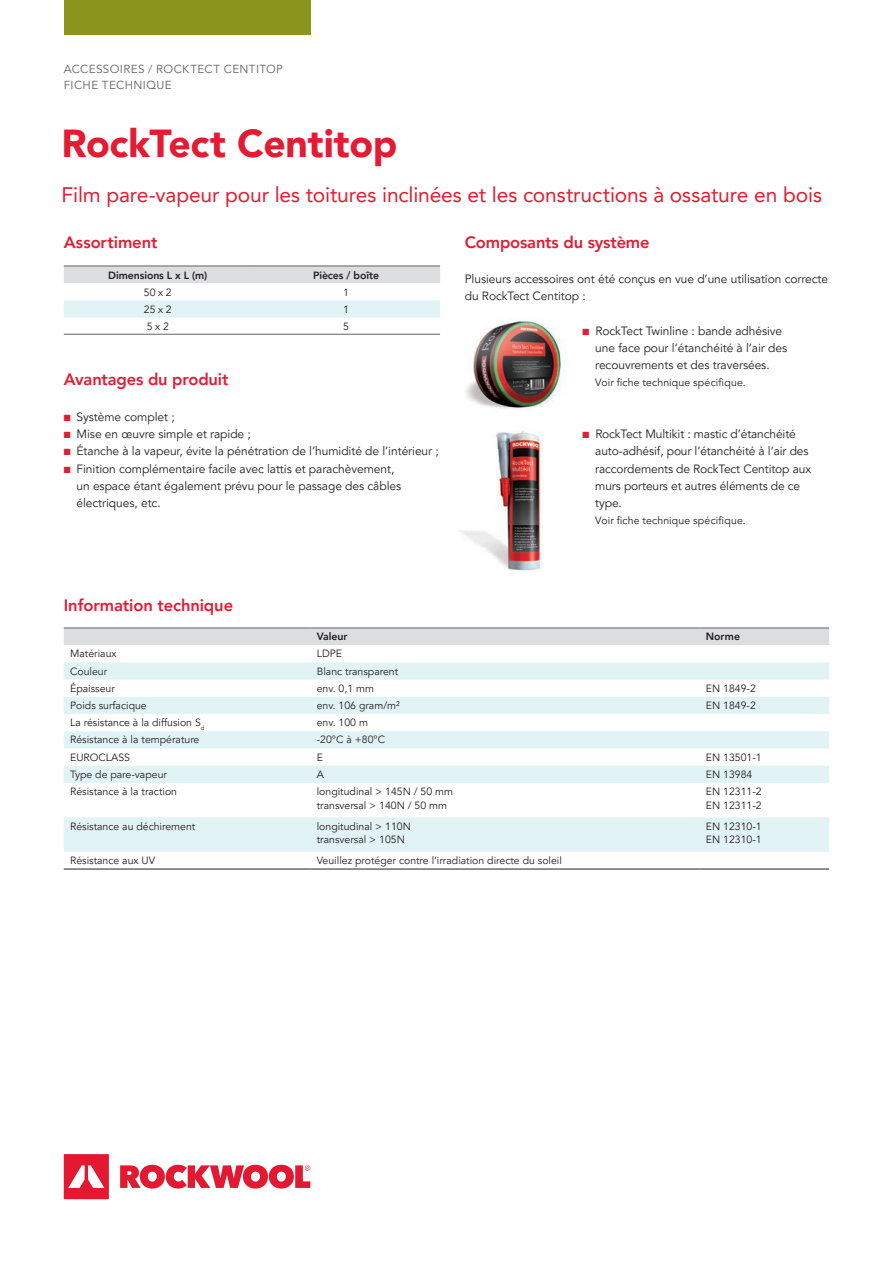
<style>
.page{position:relative;width:893px;height:1263px;background:#fff}
.page>*{position:absolute;margin:0;border:0;box-sizing:border-box;transform-origin:0 0}
.t1{font:900 39px "Avenir LT Pro";letter-spacing:-.01em;color:#e31c33}
.t2{font:21px "Avenir LT Pro";letter-spacing:-.005em;color:#e31c33}
.t3{font:800 16.5px "Avenir LT Pro";letter-spacing:-.01em;color:#e31c33}
.t4{font:12px/17.2px "Avenir LT Pro";letter-spacing:-.005em;color:#231f20}
.t5{font:11.7px/16.5px "Avenir LT Pro";letter-spacing:.03em;color:#636366}
.t6{font:10.5px/13.5px "Avenir LT Pro";color:#231f20}
.t7{font:800 10.5px "Avenir LT Pro";letter-spacing:-.01em;color:#231f20}
.s1{color:#e31c33}
</style>
<div class="page">
<div style="left:64px;top:629px;width:765px;height:16px;background:#dcdddf"></div>
<svg style="left:64px;top:868px;width:765px;height:1px"></svg>
<svg style="left:64px;top:662px;width:765px;height:190px;fill:#e2f3f6"></svg>
<hr style="left:64px;top:628px;width:246px;height:1px;background:#636366">
<hr style="left:310px;top:628px;width:389px;height:1px;background:#636366">
<hr style="left:699px;top:628px;width:130px;height:1px;background:#636366">
<hr style="left:64px;top:869px;width:246px;height:1px;background:#231f20">
<hr style="left:310px;top:869px;width:389px;height:1px;background:#231f20">
<hr style="left:699px;top:869px;width:130px;height:1px;background:#231f20">
<svg style="left:64px;top:267px;width:376px;height:67px"></svg>
<hr style="left:64px;top:266px;width:188px;height:1px;background:#636366">
<hr style="left:252px;top:266px;width:188px;height:1px;background:#636366">
<hr style="left:64px;top:334px;width:188px;height:1px;background:#636366">
<hr style="left:252px;top:334px;width:188px;height:1px;background:#636366">
<div style="left:64px;top:0;width:246px;height:34px;background:#8a951e"></div>
<svg style="left:64px;top:1154px;width:246px;height:45px"></svg>
<img style="left:460px;top:430px;width:83px;height:141px">
<img style="left:466px;top:321px;width:95px;height:88px">
<p class="t5" style="left:64px;top:61px;width:221px">ACCESSOIRES / ROCKTECT CENTITOP<br>FICHE TECHNIQUE</p>
<h1 class="t1" style="left:62px;top:120px;width:337px">RockTect Centitop</h1>
<h2 class="t2" style="left:62px;top:182px;width:762px">Film pare-vapeur pour les toitures inclinées et les constructions à ossature en bois</h2>
<h3 class="t3" style="left:64px;top:233px;width:95px">Assortiment</h3>
<p class="t7" style="left:108px;top:269px;width:101px">Dimensions L x L (m)</p>
<p class="t7" style="left:313px;top:269px;width:67px">Pièces / boîte</p>
<p class="t6" style="left:144px;top:286px;width:29px">50 x 2</p>
<p class="t6" style="left:343px;top:286px;width:7px">1</p>
<p class="t6" style="left:144px;top:303px;width:29px">25 x 2</p>
<p class="t6" style="left:343px;top:303px;width:7px">1</p>
<p class="t6" style="left:147px;top:320px;width:23px">5 x 2</p>
<p class="t6" style="left:343px;top:320px;width:7px">5</p>
<h3 class="t3" style="left:64px;top:370px;width:166px">Avantages du produit</h3>
<p class="t4" style="left:64px;top:408px;width:112px"><span class="s1">■</span> Système complet ;</p>
<p class="t4" style="left:64px;top:426px;width:189px"><span class="s1">■</span> Mise en œuvre simple et rapide ;</p>
<p class="t4" style="left:64px;top:443px;width:376px"><span class="s1">■</span> Étanche à la vapeur, évite la pénétration de l’humidité de l’intérieur ;</p>
<p class="t4" style="left:77px;top:460px;width:326px;text-indent:-13px"><span class="s1">■</span> Finition complémentaire facile avec lattis et parachèvement, un espace étant également prévu pour le passage des câbles électriques, etc.</p>
<h3 class="t3" style="left:465px;top:233px;width:186px">Composants du système</h3>
<p class="t4" style="left:465px;top:270px;width:365px">Plusieurs accessoires ont été conçus en vue d’une utilisation correcte du RockTect Centitop :</p>
<p class="t4" style="left:595px;top:322px;width:193px;text-indent:-13px"><span class="s1">■</span> RockTect Twinline : bande adhésive une face pour l’étanchéité à l’air des recouvrements et des traversées.</p>
<p class="t6" style="left:595px;top:376px;width:152px">Voir fiche technique spécifique.</p>
<p class="t4" style="left:595px;top:426px;width:217px;text-indent:-13px"><span class="s1">■</span> RockTect Multikit : mastic d’étanchéité auto-adhésif, pour l’étanchéité à l’air des raccordements de RockTect Centitop aux murs porteurs et autres éléments de ce type.</p>
<p class="t6" style="left:595px;top:514px;width:152px">Voir fiche technique spécifique.</p>
<h3 class="t3" style="left:64px;top:595px;width:171px">Information technique</h3>
<p class="t7" style="left:317px;top:630px;width:32px">Valeur</p>
<p class="t7" style="left:706px;top:630px;width:36px">Norme</p>
<p class="t6" style="left:70px;top:647px;width:48px">Matériaux</p>
<p class="t6" style="left:317px;top:647px;width:27px">LDPE</p>
<p class="t6" style="left:70px;top:664px;width:39px">Couleur</p>
<p class="t6" style="left:317px;top:664px;width:83px">Blanc transparent</p>
<p class="t6" style="left:70px;top:682px;width:46px">Épaisseur</p>
<p class="t6" style="left:317px;top:682px;width:59px">env. 0,1 mm</p>
<p class="t6" style="left:706px;top:682px;width:52px">EN 1849-2</p>
<p class="t6" style="left:70px;top:699px;width:78px">Poids surfacique</p>
<p class="t6" style="left:317px;top:699px;width:85px">env. 106 gram/m²</p>
<p class="t6" style="left:706px;top:699px;width:52px">EN 1849-2</p>
<p class="t6" style="left:70px;top:716px;width:136px">La résistance à la diffusion S<sub>d</sub></p>
<p class="t6" style="left:317px;top:716px;width:53px">env. 100 m</p>
<p class="t6" style="left:70px;top:733px;width:131px">Résistance à la température</p>
<p class="t6" style="left:317px;top:733px;width:70px">-20°C à +80°C</p>
<p class="t6" style="left:70px;top:750px;width:61px">EUROCLASS</p>
<p class="t6" style="left:317px;top:750px;width:8px">E</p>
<p class="t6" style="left:706px;top:750px;width:57px">EN 13501-1</p>
<p class="t6" style="left:70px;top:768px;width:98px">Type de pare-vapeur</p>
<p class="t6" style="left:317px;top:768px;width:9px">A</p>
<p class="t6" style="left:706px;top:768px;width:48px">EN 13984</p>
<p class="t6" style="left:70px;top:785px;width:108px">Résistance à la traction</p>
<p class="t6" style="left:317px;top:785px;width:138px">longitudinal &gt; 145N / 50 mm transversal &gt; 140N / 50 mm</p>
<p class="t6" style="left:706px;top:785px;width:57px">EN 12311-2<br>EN 12311-2</p>
<p class="t6" style="left:70px;top:819px;width:127px">Résistance au déchirement</p>
<p class="t6" style="left:317px;top:819px;width:96px">longitudinal &gt; 110N transversal &gt; 105N</p>
<p class="t6" style="left:706px;top:819px;width:57px">EN 12310-1<br>EN 12310-1</p>
<p class="t6" style="left:70px;top:854px;width:87px">Résistance aux UV</p>
<p class="t6" style="left:317px;top:854px;width:247px">Veuillez protéger contre l’irradiation directe du soleil</p>
</div>
